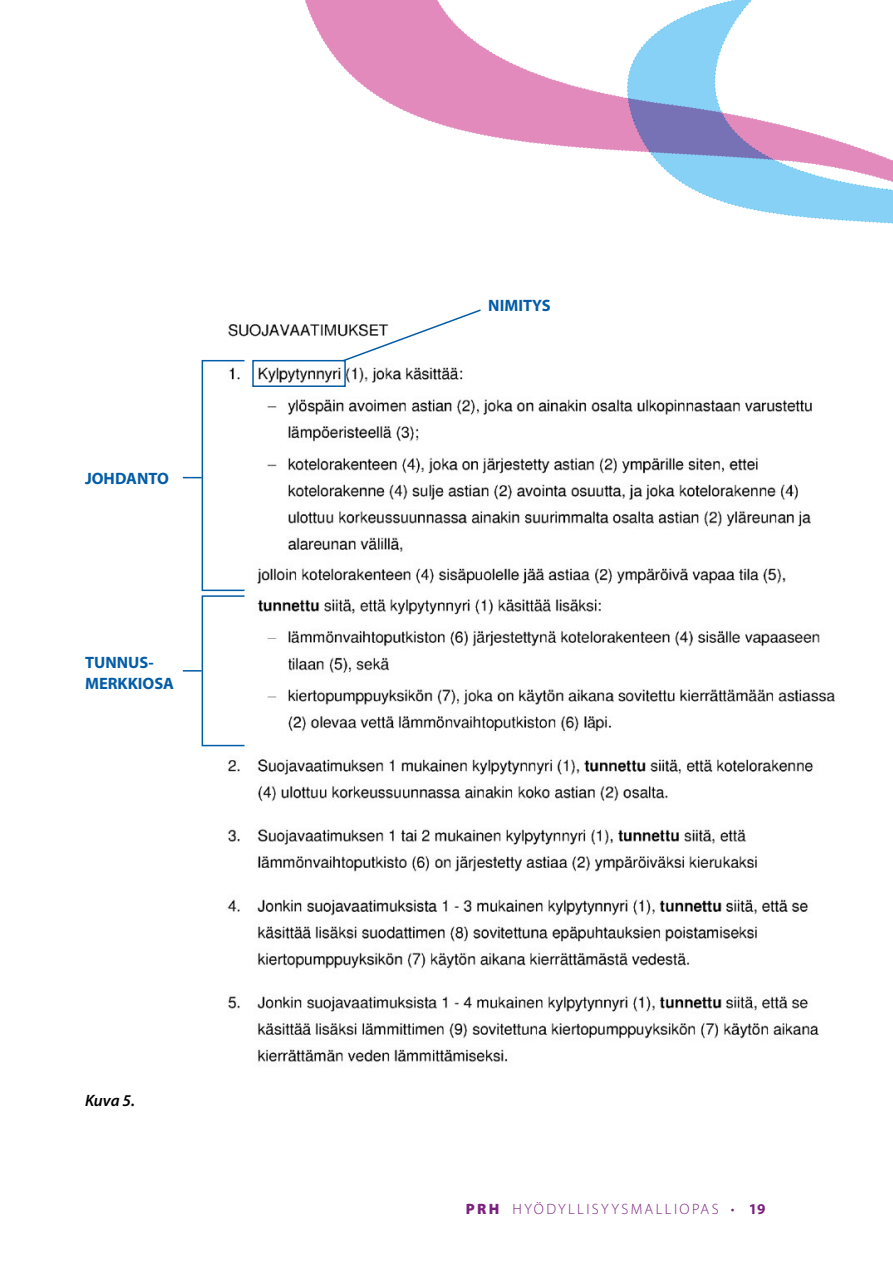
<style>
.page{position:relative;width:893px;height:1263px;background:#fff}
.page>*{position:absolute;margin:0;border:0;box-sizing:border-box;transform-origin:0 0}
.t1{font:700 16.5px/21px "Myriad Pro";color:#035ca7}
.Paragraph_Style_Kuva{font:italic 600 16.5px "Myriad Pro";color:#000}
.t2{font:300 15px "Myriad Pro";letter-spacing:.16em;color:#7b207f}
.s1{font-weight:900}
.s2{font-weight:700}
</style>
<div class="page">
<svg style="left:305px;top:0;width:588px;height:224px"></svg>
<img style="left:207px;top:324px;width:628px;height:740px">
<svg style="left:183px;top:477px;width:19px;height:1px"></svg>
<div style="left:202px;top:360px;width:43px;height:231px;border:2px solid #035ca7"></div>
<div style="left:202px;top:595px;width:43px;height:151px;border:2px solid #035ca7"></div>
<svg style="left:183px;top:670px;width:19px;height:1px"></svg>
<div style="left:252px;top:360px;width:94px;height:27px;border:2px solid #035ca7"></div>
<svg style="left:341px;top:309px;width:141px;height:54px"></svg>
<p class="t1" style="left:85px;top:469px;width:85px">JOHDANTO</p>
<p class="t1" style="left:85px;top:652px;width:91px">TUNNUS-<br>MERKKIOSA</p>
<p class="Paragraph_Style_Kuva" style="left:85px;top:1092px;width:52px">Kuva 5.</p>
<p class="t1" style="left:488px;top:295px;width:64px">NIMITYS</p>
<p class="t2" style="left:466px;top:1201px;width:301px"><span class="s1">PRH</span> HYÖDYLLISYYSMALLIOPAS • <span class="s2">19</span></p>
</div>
